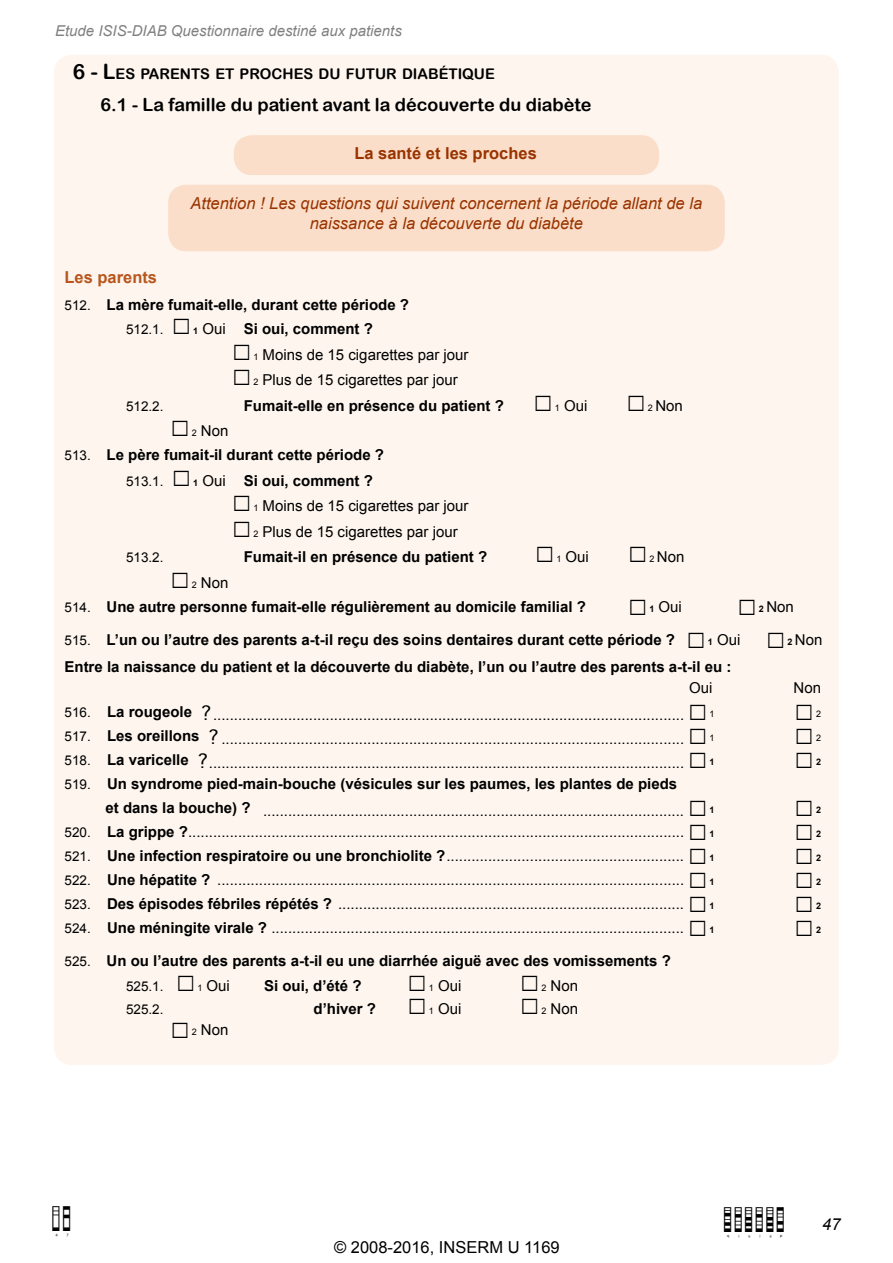
<style>
.page{position:relative;width:893px;height:1263px;background:#fff}
.page>*{position:absolute;margin:0;border:0;box-sizing:border-box;transform-origin:0 0}
.t1{font:27px "B18 Codes Barres NE";color:#000}
.t2{font:18px "Arial Rounded MT Bold";color:#000}
.t3{font:italic 16.5px/19.8px "Arial";color:#930;text-align:center}
.t4{font:16.5px "Arial";color:#000}
.t5{font:700 16.5px "Arial";color:#930}
.t6{font:700 16.5px "Arial";color:#b8571e}
.t7{font:italic 16.5px "Arial";color:#000}
.t8{font:15px/27px "Arial";color:#000}
.t9{font:700 15px/24px "Arial";color:#000}
.t10{font:italic 15px "Arial";color:#000}
.t11{font:14.7px "Arial Rounded MT Bold";color:#000}
.t12{font:13.5px "Arial";color:#000}
.t13{font:700 9px "Arial";color:#000}
.t14{font:9px "Arial";color:#000}
.s1{font-size:21px}
.s2{font-weight:400;font-size:13.5px}
.s3{font-size:9px}
.s4{font-weight:400}
.s5{font-weight:400;font-size:9px}
.s6{font-weight:700;font-size:9px}
.s7{font-size:13.5px}
.s8{font-weight:700}
</style>
<div class="page">
<div style="left:54px;top:55px;width:785px;height:1010px;background:#fdf5ee;border-radius:18px"></div>
<div style="left:234px;top:135px;width:425px;height:40px;background:#fbdec9;border-radius:18px"></div>
<div style="left:168px;top:185px;width:557px;height:66px;background:#fbdec9;border-radius:18px"></div>
<p class="t10" style="left:55px;top:21px;width:348px">Etude ISIS-DIAB Questionnaire destiné aux patients</p>
<p class="t11" style="left:73px;top:65px;width:423px"><span class="s1">6 - L</span>ES PARENTS ET PROCHES DU FUTUR DIABÉTIQUE</p>
<p class="t2" style="left:100px;top:94px;width:492px">6.1 - La famille du patient avant la découverte du diabète</p>
<p class="t5" style="left:354px;top:143px;width:184px">La santé et les proches</p>
<p class="t3" style="left:190px;top:194px;width:513px">Attention ! Les questions qui suivent concernent la période allant de la naissance à la découverte du diabète</p>
<p class="t6" style="left:64px;top:266px;width:94px">Les parents</p>
<p class="t9" style="left:64px;top:293px;width:346px"><span class="s2">512.</span> La mère fumait-elle, durant cette période ?</p>
<p class="t12" style="left:126px;top:320px;width:69px">512.1. ☐</p>
<p class="t9" style="left:193px;top:317px;width:181px"><span class="s3">1</span> <span class="s4">Oui</span> Si oui, comment ?</p>
<p class="t8" style="left:253px;top:341px;width:217px"><span class="s3">1</span> Moins de 15 cigarettes par jour</p>
<p class="t8" style="left:253px;top:366px;width:206px"><span class="s3">2</span> Plus de 15 cigarettes par jour</p>
<p class="t12" style="left:126px;top:397px;width:39px">512.2.</p>
<p class="t9" style="left:244px;top:394px;width:345px">Fumait-elle en présence du patient ? ☐<span class="s5">1</span> <span class="s4">Oui</span></p>
<p class="t8" style="left:648px;top:392px;width:37px"><span class="s3">2</span> Non</p>
<p class="t9" style="left:64px;top:419px;width:321px;text-indent:127px"><span class="s5">2</span> <span class="s4">Non<br></span><span class="s2">513.</span> Le père fumait-il durant cette période ?</p>
<p class="t12" style="left:126px;top:472px;width:69px">513.1. ☐</p>
<p class="t9" style="left:193px;top:469px;width:181px"><span class="s3">1</span> <span class="s4">Oui</span> Si oui, comment ?</p>
<p class="t8" style="left:253px;top:492px;width:217px"><span class="s3">1</span> Moins de 15 cigarettes par jour</p>
<p class="t8" style="left:253px;top:518px;width:206px"><span class="s3">2</span> Plus de 15 cigarettes par jour</p>
<p class="t12" style="left:126px;top:548px;width:39px">513.2.</p>
<p class="t9" style="left:244px;top:545px;width:245px">Fumait-il en présence du patient ?</p>
<p class="t8" style="left:556px;top:543px;width:34px"><span class="s3">1</span> Oui</p>
<p class="t8" style="left:649px;top:543px;width:37px"><span class="s3">2</span> Non</p>
<p class="t9" style="left:64px;top:571px;width:523px;text-indent:127px"><span class="s5">2</span> <span class="s4">Non<br></span><span class="s2">514.</span> Une autre personne fumait-elle régulièrement au domicile familial ?</p>
<p class="t8" style="left:649px;top:593px;width:34px"><span class="s6">1</span> Oui</p>
<p class="t8" style="left:759px;top:593px;width:37px"><span class="s6">2</span> Non</p>
<p class="t9" style="left:64px;top:626px;width:759px;line-height:27px"><span class="s2">515.</span> L’un ou l’autre des parents a-t-il reçu des soins dentaires durant cette période ? ☐<span class="s3">1</span> <span class="s4">Oui</span> ☐<span class="s3">2</span> <span class="s4">Non<br></span>Entre la naissance du patient et la découverte du diabète, l’un ou l’autre des parents a-t-il eu :</p>
<p class="t8" style="left:689px;top:674px;width:25px">Oui</p>
<p class="t8" style="left:793px;top:674px;width:29px">Non</p>
<p class="t8" style="left:64px;top:701px;width:647px"><sup>516.</sup> <sup>La</sup> <sup>rougeole</sup> ................................................................................................................. ☐</p>
<p class="t14" style="left:710px;top:707px;width:7px">1</p>
<p class="t14" style="left:816px;top:707px;width:7px">2</p>
<p class="t8" style="left:64px;top:725px;width:647px"><sup>517.</sup> <sup>Les</sup> <sup>oreillons</sup> ............................................................................................................... ☐</p>
<p class="t14" style="left:710px;top:731px;width:7px">1</p>
<p class="t14" style="left:816px;top:731px;width:7px">2</p>
<p class="t8" style="left:64px;top:749px;width:647px"><sup>518.</sup> <sup>La</sup> <sup>varicelle</sup> .................................................................................................................. ☐</p>
<p class="t13" style="left:710px;top:755px;width:7px">1</p>
<p class="t13" style="left:816px;top:755px;width:7px">2</p>
<p class="t8" style="left:106px;top:770px;width:606px;text-indent:-41px"><span class="s7">519.</span> <span class="s8">Un syndrome pied-main-bouche (vésicules sur les paumes, les plantes de pieds<br></span><sup>et</sup> <sup>dans</sup> <sup>la</sup> <sup>bouche)</sup> <sup>?</sup> ..................................................................................................... ☐</p>
<p class="t13" style="left:710px;top:803px;width:7px">1</p>
<p class="t13" style="left:816px;top:803px;width:7px">2</p>
<p class="t8" style="left:64px;top:818px;width:647px"><span class="s7">520.</span> <span class="s8">La grippe ?</span>....................................................................................................................... ☐</p>
<p class="t13" style="left:710px;top:827px;width:7px">1</p>
<p class="t13" style="left:816px;top:827px;width:7px">2</p>
<p class="t8" style="left:64px;top:842px;width:647px"><span class="s7">521.</span> <span class="s8">Une infection respiratoire ou une bronchiolite ?</span>......................................................... ☐</p>
<p class="t13" style="left:710px;top:851px;width:7px">1</p>
<p class="t13" style="left:816px;top:851px;width:7px">2</p>
<p class="t8" style="left:64px;top:866px;width:647px"><span class="s7">522.</span> <span class="s8">Une hépatite ?</span> ................................................................................................................ ☐</p>
<p class="t13" style="left:710px;top:875px;width:7px">1</p>
<p class="t13" style="left:816px;top:875px;width:7px">2</p>
<p class="t8" style="left:64px;top:890px;width:647px"><span class="s7">523.</span> <span class="s8">Des épisodes fébriles répétés ?</span> ................................................................................... ☐</p>
<p class="t13" style="left:710px;top:899px;width:7px">1</p>
<p class="t13" style="left:816px;top:899px;width:7px">2</p>
<p class="t8" style="left:64px;top:914px;width:647px"><span class="s7">524.</span> <span class="s8">Une méningite virale ?</span> ................................................................................................... ☐</p>
<p class="t13" style="left:710px;top:923px;width:7px">1</p>
<p class="t13" style="left:816px;top:923px;width:7px">2</p>
<p class="t9" style="left:64px;top:949px;width:608px"><span class="s2">525.</span> Un ou l’autre des parents a-t-il eu une diarrhée aiguë avec des vomissements ?</p>
<p class="t12" style="left:126px;top:977px;width:73px">525.1. ☐</p>
<p class="t8" style="left:197px;top:972px;width:34px"><span class="s3">1</span> Oui</p>
<p class="t9" style="left:264px;top:974px;width:99px">Si oui, d’été ?</p>
<p class="t8" style="left:429px;top:972px;width:34px"><span class="s3">1</span> Oui</p>
<p class="t8" style="left:541px;top:972px;width:38px"><span class="s3">2</span> Non</p>
<p class="t12" style="left:126px;top:1000px;width:39px">525.2.</p>
<p class="t9" style="left:314px;top:997px;width:149px">d’hiver ? ☐<span class="s5">1</span> <span class="s4">Oui</span></p>
<p class="t8" style="left:541px;top:995px;width:38px"><span class="s3">2</span> Non</p>
<p class="t8" style="left:192px;top:1016px;width:38px"><span class="s3">2</span> Non</p>
<h1 class="t1" style="left:52px;top:1203px;width:23px">47</h1>
<h1 class="t1" style="left:724px;top:1204px;width:65px">qisisp</h1>
<p class="t7" style="left:822px;top:1213px;width:20px">47</p>
<p class="t4" style="left:334px;top:1236px;width:227px">© 2008-2016, INSERM U 1169</p>
</div>
